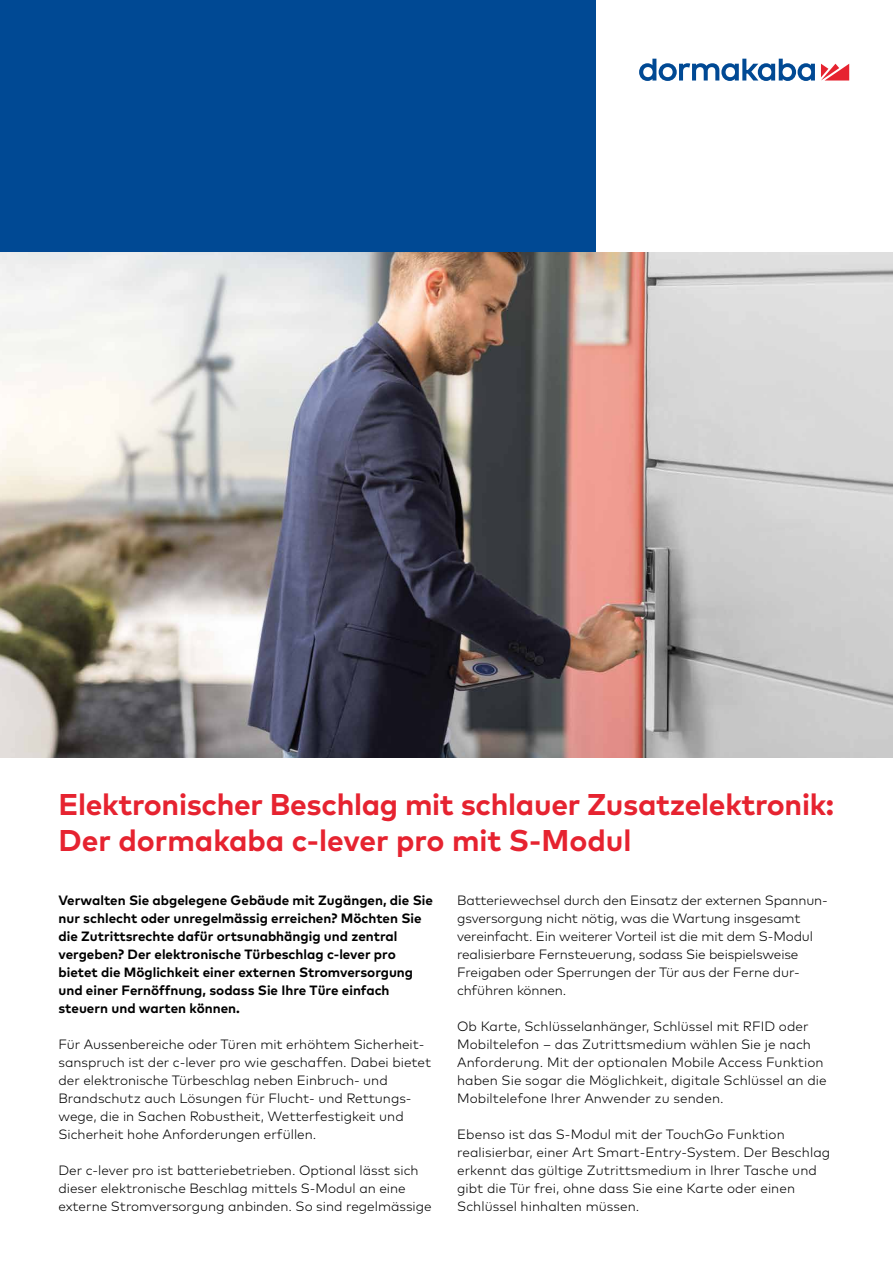
<style>
.page{position:relative;width:893px;height:1263px;background:#fff}
.page>*{position:absolute;margin:0;border:0;box-sizing:border-box;transform-origin:0 0}
.t1{font:700 30px/36px "Mark Pro";letter-spacing:-.01em;color:#e62330}
.t2{font:300 13.5px/18px "Mark Pro";color:#000}
.t3{font:700 13.5px/18px "Mark Pro";color:#000}
</style>
<div class="page">
<div style="left:0;top:0;width:595px;height:253px;background:#004994"></div>
<svg style="left:821px;top:64px;width:28px;height:17px"></svg>
<svg style="left:639px;top:59px;width:176px;height:22px"></svg>
<img style="left:0;top:253px;width:893px;height:505px">
<h1 class="t1" style="left:58px;top:783px;width:777px">Elektronischer Beschlag mit schlauer Zusatzelektronik:<br>Der dormakaba c-lever pro mit S-Modul</h1>
<p class="t3" style="left:58px;top:890px;width:376px">Verwalten Sie abgelegene Gebäude mit Zugängen, die Sie nur schlecht oder unregelmässig erreichen? Möchten Sie die Zutrittsrechte dafür ortsunabhängig und zentral vergeben? Der elektronische Türbeschlag c-lever pro bietet die Möglichkeit einer externen Stromversorgung und einer Fernöffnung, sodass Sie Ihre Türe einfach steuern und warten können.</p>
<p class="t2" style="left:58px;top:1034px;width:374px">Für Aussenbereiche oder Türen mit erhöhtem Sicherheit&shy;sanspruch ist der c-lever pro wie geschaffen. Dabei bietet der elektronische Türbeschlag neben Einbruch- und Brandschutz auch Lösungen für Flucht- und Rettungs&shy;wege, die in Sachen Robustheit, Wetterfestigkeit und Sicherheit hohe Anforderungen erfüllen.</p>
<p class="t2" style="left:58px;top:1160px;width:375px">Der c-lever pro ist batteriebetrieben. Optional lässt sich dieser elektronische Beschlag mittels S-Modul an eine externe Stromversorgung anbinden. So sind regelmässige</p>
<p class="t2" style="left:457px;top:890px;width:372px">Batteriewechsel durch den Einsatz der externen Spannun&shy;gsversorgung nicht nötig, was die Wartung insgesamt vereinfacht. Ein weiterer Vorteil ist die mit dem S-Modul realisierbare Fernsteuerung, sodass Sie beispielsweise Freigaben oder Sperrungen der Tür aus der Ferne dur&shy;chführen können.</p>
<p class="t2" style="left:457px;top:1016px;width:371px">Ob Karte, Schlüsselanhänger, Schlüssel mit RFID oder Mobiltelefon – das Zutrittsmedium wählen Sie je nach Anforderung. Mit der optionalen Mobile Access Funktion haben Sie sogar die Möglichkeit, digitale Schlüssel an die Mobiltelefone Ihrer Anwender zu senden.</p>
<p class="t2" style="left:457px;top:1124px;width:374px">Ebenso ist das S-Modul mit der TouchGo Funktion realisierbar, einer Art Smart-Entry-System. Der Beschlag erkennt das gültige Zutrittsmedium in Ihrer Tasche und gibt die Tür frei, ohne dass Sie eine Karte oder einen Schlüssel hinhalten müssen.</p>
</div>
